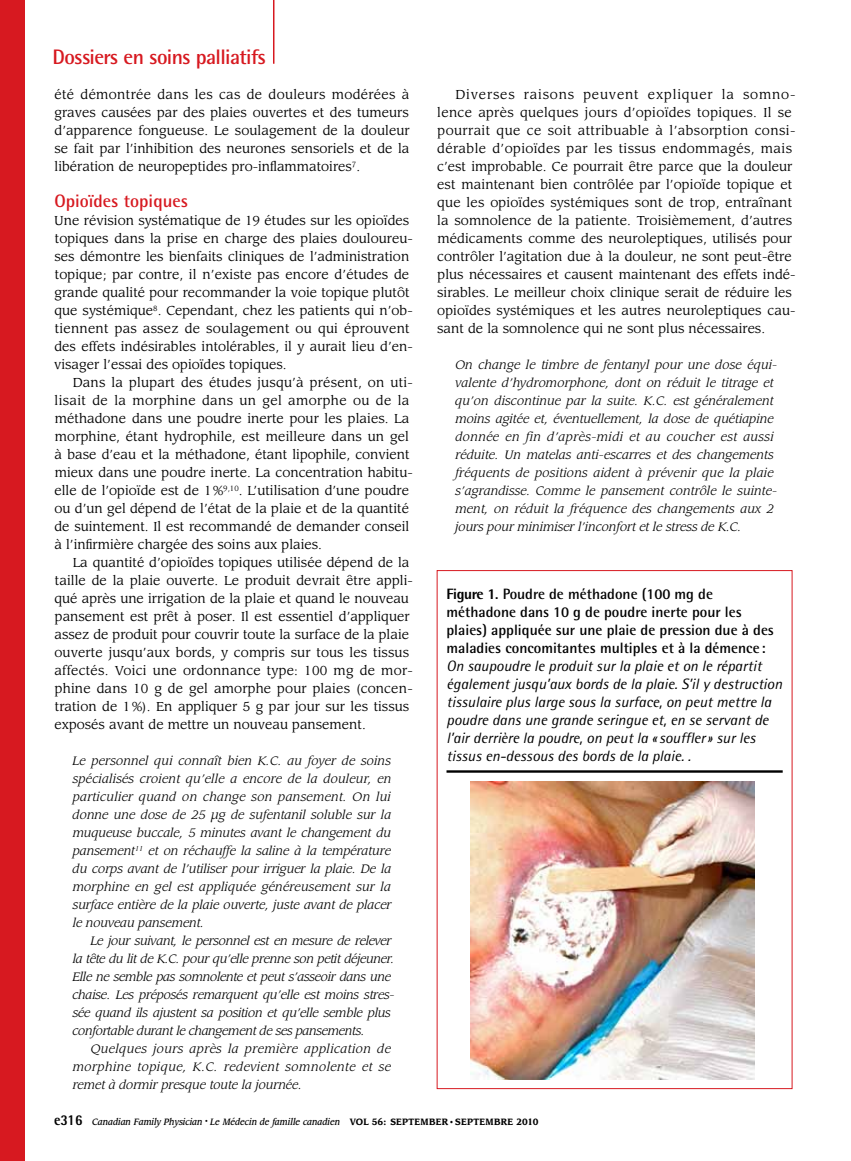
<style>
.page{position:relative;width:851px;height:1161px;background:#fff}
.page>*{position:absolute;margin:0;border:0;box-sizing:border-box;transform-origin:0 0}
.t1{font:700 21px "Rotis Semi Sans Std";letter-spacing:-.03em;color:#d71920}
.t2{font:700 18px "Rotis Semi Sans Std";color:#d71920}
.t3{font:italic 15px/18px "Rotis Semi Sans Std";color:#000}
.t4{font:700 15px/18px "Rotis Semi Sans Std";color:#000}
.t5{font:12.75px/18px "Leawood Std";color:#000}
.t6{font:italic 12px/18px "Leawood Std";color:#000;text-align:justify}
.t7{font:italic 12px/18px "Leawood Std";letter-spacing:-.02em;color:#000}
.t8{font:italic 500 9px "Leawood Std";color:#000;scale:.9 1}
.s1{font-weight:800}
.s2{font-family:"Rotis Semi Sans Std";font-weight:800;font-style:normal;font-size:15px}
.s3{font-weight:700;font-style:normal}
.s4{font-family:"Times";font-weight:400;font-style:normal}
</style>
<div class="page">
<div style="left:0;top:0;width:24px;height:1161px;background:#d71920"></div>
<hr style="left:273px;top:0;width:1px;height:64px;background:#d71920">
<img style="left:470px;top:781px;width:284px;height:298px">
<hr style="left:446px;top:770px;width:336px;height:3px;background:#000">
<h1 class="t1" style="left:52px;top:44px;width:215px">Dossiers en soins palliatifs</h1>
<p class="t5" style="left:54px;top:86px;width:357px;text-align:justify">été démontrée dans les cas de douleurs modérées à graves causées par des plaies ouvertes et des tumeurs d’apparence fongueuse. Le soulagement de la douleur se fait par l’inhibition des neurones sensoriels et de la libération de neuropeptides pro-inflammatoires<sup>7</sup>.</p>
<h2 class="t2" style="left:54px;top:190px;width:135px">Opioïdes topiques</h2>
<p class="t5" style="left:54px;top:212px;width:360px">Une révision systématique de 19 études sur les opioïdes topiques dans la prise en charge des plaies douloureu&shy;ses démontre les bienfaits cliniques de l’administration topique; par contre, il n’existe pas encore d’études de grande qualité pour recommander la voie topique plutôt que systémique<sup>8</sup>. Cependant, chez les patients qui n’ob&shy;tiennent pas assez de soulagement ou qui éprouvent des effets indésirables intolérables, il y aurait lieu d’en&shy;visager l’essai des opioïdes topiques.</p>
<p class="t5" style="left:54px;top:374px;width:360px;text-indent:18px">Dans la plupart des études jusqu’à présent, on uti&shy;lisait de la morphine dans un gel amorphe ou de la méthadone dans une poudre inerte pour les plaies. La morphine, étant hydrophile, est meilleure dans un gel à base d’eau et la méthadone, étant lipophile, convient mieux dans une poudre inerte. La concentration habitu&shy;elle de l’opioïde est de 1%<sup>9,10</sup>. L’utilisation d’une poudre ou d’un gel dépend de l’état de la plaie et de la quantité de suintement. Il est recommandé de demander conseil à l’infirmière chargée des soins aux plaies.</p>
<p class="t5" style="left:54px;top:554px;width:360px;text-indent:18px">La quantité d’opioïdes topiques utilisée dépend de la taille de la plaie ouverte. Le produit devrait être appli&shy;qué après une irrigation de la plaie et quand le nouveau pansement est prêt à poser. Il est essentiel d’appliquer assez de produit pour couvrir toute la surface de la plaie ouverte jusqu’aux bords, y compris sur tous les tissus affectés. Voici une ordonnance type: 100 mg de mor&shy;phine dans 10 g de gel amorphe pour plaies (concen&shy;tration de 1%). En appliquer 5 g par jour sur les tissus exposés avant de mettre un nouveau pansement.</p>
<p class="t6" style="left:73px;top:752px;width:320px">Le personnel qui connaît bien K.C. au foyer de soins spécialisés croient qu’elle a encore de la douleur, en particulier quand on change son pansement. On lui donne une dose de 25 µg de sufentanil soluble sur la muqueuse buccale, 5 minutes avant le changement du pansement<sup>11</sup> et on réchauffe la saline à la température du corps avant de l’utiliser pour irriguer la plaie. De la morphine en gel est appliquée généreusement sur la surface entière de la plaie ouverte, juste avant de placer le nouveau pansement.</p>
<p class="t7" style="left:72px;top:932px;width:323px;text-indent:18px">Le jour suivant, le personnel est en mesure de relever la tête du lit de K.C. pour qu’elle prenne son petit déjeuner.<br>Elle ne semble pas somnolente et peut s’asseoir dans une chaise. Les préposés remarquent qu’elle est moins stres&shy;sée quand ils ajustent sa position et qu’elle semble plus confortable durant le changement de ses pansements.</p>
<p class="t6" style="left:73px;top:1040px;width:320px;text-indent:18px">Quelques jours après la première application de morphine topique, K.C. redevient somnolente et se remet à dormir presque toute la journée.</p>
<p class="t5" style="left:437px;top:86px;width:360px;text-indent:18px">Diverses raisons peuvent expliquer la somno&shy;lence après quelques jours d’opioïdes topiques. Il se pourrait que ce soit attribuable à l’absorption consi&shy;dérable d’opioïdes par les tissus endommagés, mais c’est improbable. Ce pourrait être parce que la douleur est maintenant bien contrôlée par l’opioïde topique et que les opioïdes systémiques sont de trop, entraînant la somnolence de la patiente. Troisièmement, d’autres médicaments comme des neuroleptiques, utilisés pour contrôler l’agitation due à la douleur, ne sont peut-être plus nécessaires et causent maintenant des effets indé&shy;sirables. Le meilleur choix clinique serait de réduire les opioïdes systémiques et les autres neuroleptiques cau&shy;sant de la somnolence qui ne sont plus nécessaires.</p>
<p class="t6" style="left:455px;top:356px;width:323px;text-align:left">On change le timbre de fentanyl pour une dose équi&shy;valente d’hydromorphone, dont on réduit le titrage et qu’on discontinue par la suite. K.C. est généralement moins agitée et, éventuellement, la dose de quétiapine donnée en fin d’après-midi et au coucher est aussi réduite. Un matelas anti-escarres et des changements fréquents de positions aident à prévenir que la plaie s’agrandisse. Comme le pansement contrôle le suinte&shy;ment, on réduit la fréquence des changements aux 2 jours pour minimiser l’inconfort et le stress de K.C.</p>
<p class="t4" style="left:446px;top:585px;width:329px"><span class="s1">Figure 1</span>. Poudre de méthadone (100 mg de méthadone dans 10 g de poudre inerte pour les plaies) appliquée sur une plaie de pression due à des maladies concomitantes multiples et à la démence :</p>
<p class="t3" style="left:446px;top:657px;width:337px">On saupoudre le produit sur la plaie et on le répartit également jusqu’aux bords de la plaie. S’il y destruction tissulaire plus large sous la surface, on peut mettre la poudre dans une grande seringue et, en se servant de l’air derrière la poudre, on peut la « souffler» sur les tissus en-dessous des bords de la plaie. .</p>
<p class="t8" style="left:54px;top:1116px;width:540px"><span class="s2">e316</span> Canadian Family Physician <sup>•</sup> Le Médecin de famille canadien <span class="s3">VOL 56: SEPTEMBER</span> <span class="s4">•</span> <span class="s3">SEPTEMBRE 2010</span></p>
</div>
